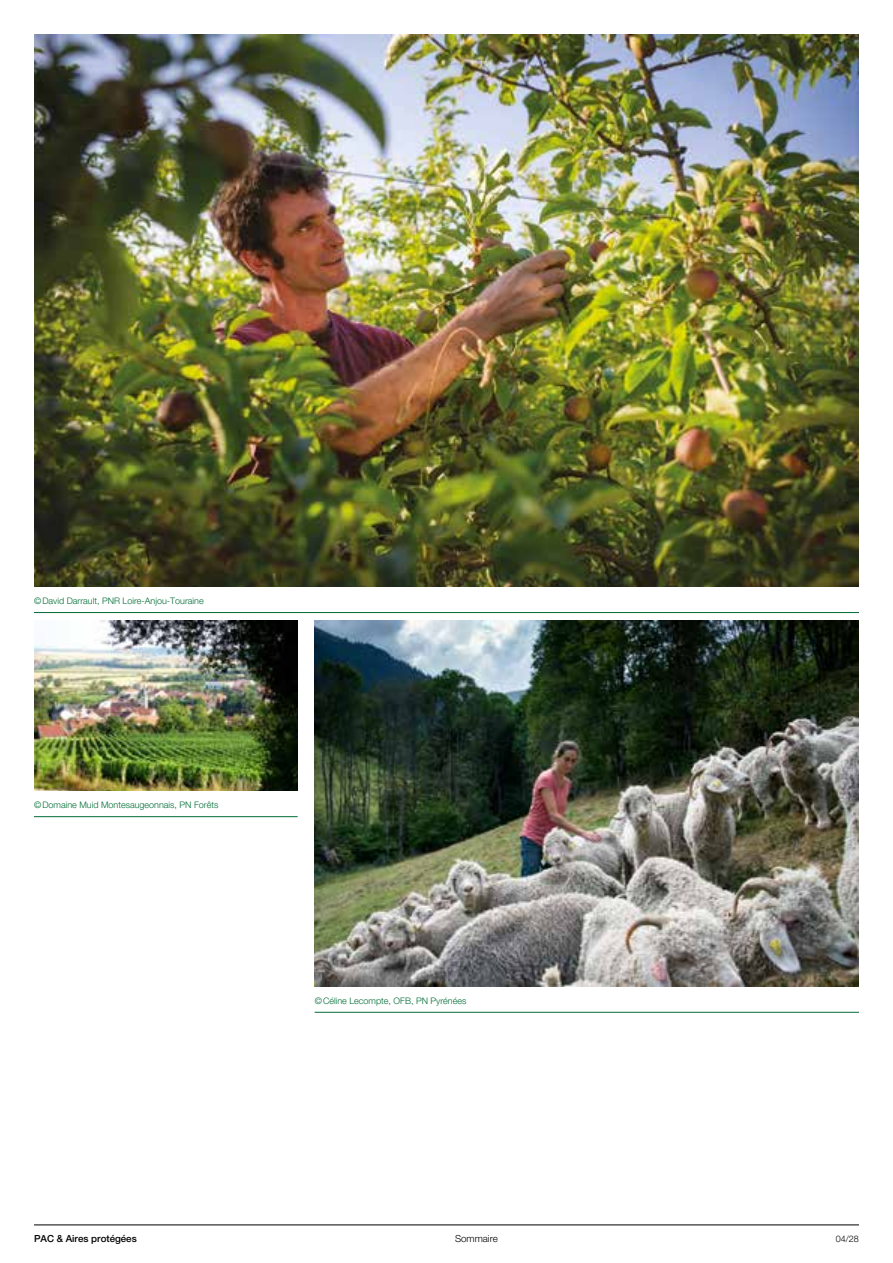
<style>
.page{position:relative;width:893px;height:1263px;background:#fff}
.page>*{position:absolute;margin:0;border:0;box-sizing:border-box;transform-origin:0 0}
.t1{font:9.75px "Helvetica Neue LT 65 Md";color:#000}
.t2{font:9.75px "Helvetica Neue LT 45 Lt";color:#000}
.t3{font:9px "Helvetica Neue LT 45 Lt";color:#006d36}
.t4{font:9px "Helvetica Neue LT 45 Lt";color:#000}
</style>
<div class="page">
<hr style="left:34px;top:1224px;width:825px;height:1px;background:#000">
<hr style="left:34px;top:612px;width:825px;height:1px;background:#006d36">
<hr style="left:34px;top:816px;width:264px;height:1px;background:#006d36">
<hr style="left:315px;top:1012px;width:544px;height:1px;background:#006d36">
<img style="left:34px;top:621px;width:264px;height:170px">
<img style="left:315px;top:621px;width:544px;height:365px">
<img style="left:34px;top:34px;width:825px;height:553px">
<p class="t3" style="left:34px;top:595px;width:171px">©David Darrault, PNR Loire-Anjou-Touraine</p>
<p class="t3" style="left:34px;top:799px;width:186px">©Domaine Muid Montesaugeonnais, PN Forêts</p>
<p class="t3" style="left:315px;top:995px;width:153px">©Céline Lecompte, OFB, PN Pyrénées</p>
<p class="t2" style="left:455px;top:1232px;width:44px">Sommaire</p>
<p class="t1" style="left:34px;top:1232px;width:104px">PAC &amp; Aires protégées</p>
<p class="t4" style="left:836px;top:1233px;width:25px">04/28</p>
</div>
